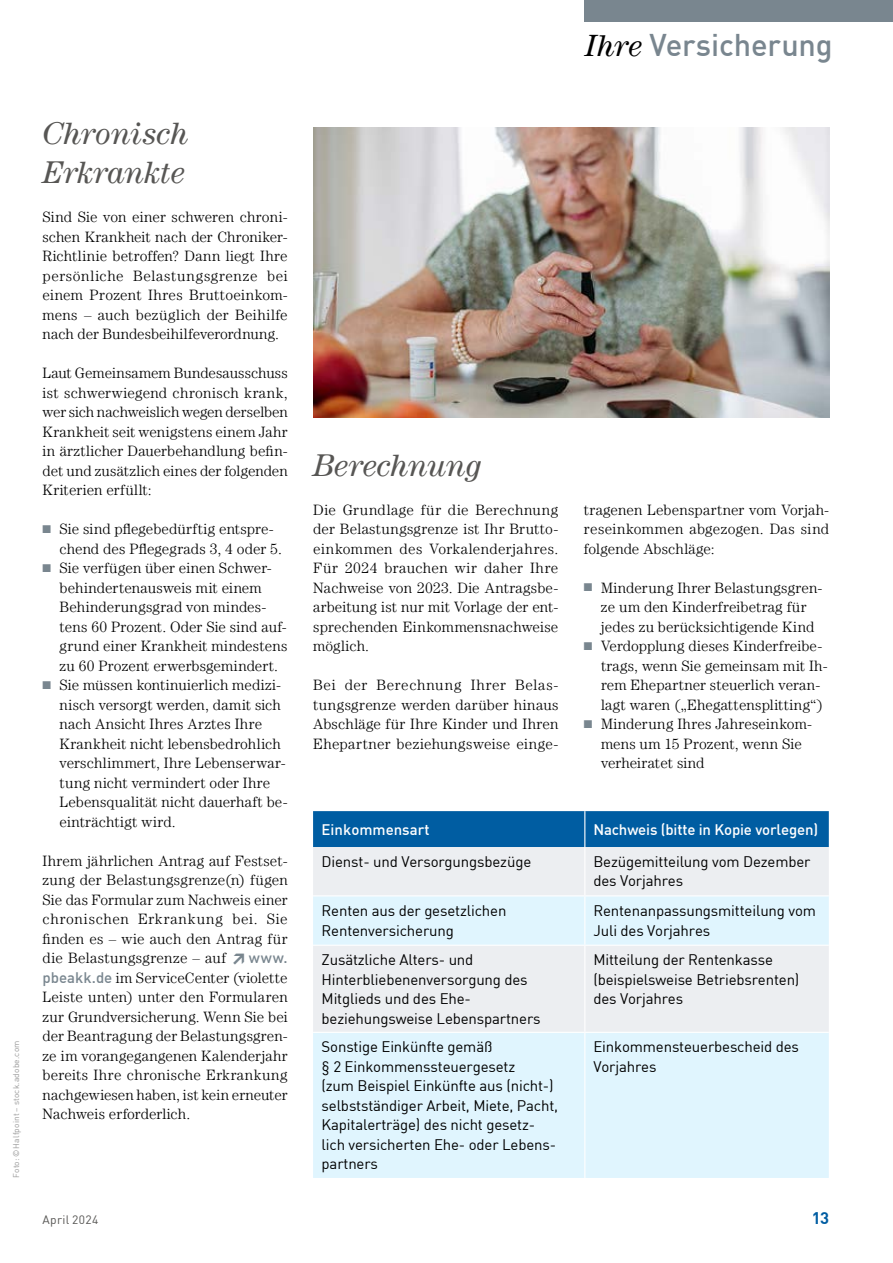
<style>
.page{position:relative;width:893px;height:1263px;background:#fff}
.page>*{position:absolute;margin:0;border:0;box-sizing:border-box;transform-origin:0 0}
.Inhalt_H3-_Überschrift_2_Ebene_21pt{font:italic 31.5px/39px "Century LT";color:#575654}
.t1{font:500 30.75px "DIN";letter-spacing:-.005em;color:#79868f}
.t2{font:700 16.5px "DIN";color:#005da2}
.Inhalt_p-Fließtext_10pt{font:300 15px/19.5px "Century LT";letter-spacing:.005em;color:#000;text-align:justify}
.t3{font:15px/19.5px "DIN";letter-spacing:-.01em;color:#000}
.t4{font:500 15px "DIN";letter-spacing:-.01em;color:#fff}
.t5{font:12px "DIN";letter-spacing:.03em;color:#575654}
.t6{font:8.25px "DIN";letter-spacing:.02em;color:#989898}
.s1{font-family:"Century LT";font-weight:400;font-style:italic;color:#000}
.s2{color:#79868f}
.s3{font-family:"DIN";font-weight:900;color:#79868f}
.s4{font-family:"DIN";font-weight:500;color:#79868f}
</style>
<div class="page">
<img style="left:313px;top:128px;width:516px;height:289px">
<div style="left:313px;top:811px;width:516px;height:36px;background:#005da2"></div>
<div style="left:313px;top:847px;width:516px;height:48px;background:#eceef1"></div>
<svg style="left:313px;top:896px;width:516px;height:282px;background:#e3f2fa"></svg>
<hr style="left:585px;top:945px;width:244px;height:1px;background:#fff">
<hr style="left:585px;top:1032px;width:244px;height:1px;background:#fff">
<hr style="left:584px;top:847px;width:1px;height:48px;background:#fff">
<hr style="left:584px;top:896px;width:1px;height:49px;background:#fff">
<hr style="left:584px;top:946px;width:1px;height:86px;background:#fff">
<hr style="left:584px;top:1033px;width:1px;height:145px;background:#fff">
<hr style="left:313px;top:945px;width:272px;height:1px;background:#fff">
<hr style="left:313px;top:1032px;width:272px;height:1px;background:#fff">
<hr style="left:584px;top:811px;width:1px;height:36px;background:#fff">
<div style="left:585px;top:0;width:308px;height:21px;background:#79868f"></div>
<h2 class="t1" style="left:585px;top:31px;width:250px"><span class="s1">Ihre</span> Versicherung</h2>
<p class="t6" style="left:12px;top:1178px;width:139px;rotate:-90deg">Foto: ©Halfpoint – stock.adobe.com</p>
<h3 class="Inhalt_H3-_Überschrift_2_Ebene_21pt" style="left:43px;top:114px;width:147px">Chronisch<br>Erkrankte</h3>
<p class="Inhalt_p-Fließtext_10pt" style="left:43px;top:207px;width:247px">Sind Sie von einer schweren chroni&shy;schen Krankheit nach der Chroniker-Richtlinie betroffen? Dann liegt Ihre persönliche Belastungsgrenze bei einem Prozent Ihres Bruttoeinkom&shy;mens – auch bezüglich der Beihilfe nach der Bundesbeihilfeverordnung.</p>
<p class="Inhalt_p-Fließtext_10pt" style="left:43px;top:363px;width:247px">Laut Gemeinsamem Bundesausschuss ist schwerwiegend chronisch krank, wer sich nachweislich wegen derselben Krankheit seit wenigstens einem Jahr in ärztlicher Dauerbehandlung befin&shy;det und zusätzlich eines der folgenden Kriterien erfüllt:</p>
<p class="Inhalt_p-Fließtext_10pt" style="left:60px;top:519px;width:224px;text-indent:-17px"><span class="s2">■</span> Sie sind pflegebedürftig entspre&shy;chend des Pflegegrads 3, 4 oder 5.</p>
<p class="Inhalt_p-Fließtext_10pt" style="left:60px;top:558px;width:229px;text-align:left;text-indent:-17px"><span class="s2">■</span> Sie verfügen über einen Schwer&shy;behindertenausweis mit einem<br>Behinderungsgrad von mindes&shy;tens 60 Prozent. Oder Sie sind auf&shy;grund einer Krankheit mindestens zu 60 Prozent erwerbsgemindert.</p>
<p class="Inhalt_p-Fließtext_10pt" style="left:60px;top:675px;width:230px;text-align:left;text-indent:-17px"><span class="s2">■</span> Sie müssen kontinuierlich medizi&shy;nisch versorgt werden, damit sich nach Ansicht Ihres Arztes Ihre<br>Krankheit nicht lebensbedrohlich verschlimmert, Ihre Lebenserwar&shy;tung nicht vermindert oder Ihre<br>Lebensqualität nicht dauerhaft be&shy;einträchtigt wird.</p>
<p class="Inhalt_p-Fließtext_10pt" style="left:43px;top:851px;width:247px">Ihrem jährlichen Antrag auf Festset&shy;zung der Belastungsgrenze(n) fügen Sie das Formular zum Nachweis einer chronischen Erkrankung bei. Sie finden es – wie auch den Antrag für die Belastungsgrenze – auf <span class="s3">≥</span><span class="s4">www. pbeakk.de</span> im ServiceCenter (violette Leiste unten) unter den Formularen zur Grundversicherung. Wenn Sie bei der Beantragung der Belastungsgren&shy;ze im vorangegangenen Kalenderjahr bereits Ihre chronische Erkrankung nachgewiesen haben, ist kein erneuter Nachweis erforderlich.</p>
<h3 class="Inhalt_H3-_Überschrift_2_Ebene_21pt" style="left:313px;top:445px;width:170px">Berechnung</h3>
<p class="Inhalt_p-Fließtext_10pt" style="left:313px;top:500px;width:247px">Die Grundlage für die Berechnung der Belastungsgrenze ist Ihr Brutto&shy;einkommen des Vorkalenderjahres.<br>Für 2024 brauchen wir daher Ihre Nachweise von 2023. Die Antragsbe&shy;arbeitung ist nur mit Vorlage der ent&shy;sprechenden Einkommensnachweise möglich.</p>
<p class="Inhalt_p-Fließtext_10pt" style="left:313px;top:675px;width:247px">Bei der Berechnung Ihrer Belas&shy;tungsgrenze werden darüber hinaus Abschläge für Ihre Kinder und Ihren Ehepartner beziehungsweise einge-</p>
<p class="Inhalt_p-Fließtext_10pt" style="left:584px;top:500px;width:247px">tragenen Lebenspartner vom Vorjah&shy;reseinkommen abgezogen. Das sind folgende Abschläge:</p>
<p class="Inhalt_p-Fließtext_10pt" style="left:584px;top:578px;width:240px;text-align:center"><span class="s2">■</span> Minderung Ihrer Belastungsgren&shy;ze um den Kinderfreibetrag für jedes zu berücksichtigende Kind</p>
<p class="Inhalt_p-Fließtext_10pt" style="left:601px;top:636px;width:228px;text-align:left;text-indent:-17px"><span class="s2">■</span> Verdopplung dieses Kinderfreibe&shy;trags, wenn Sie gemeinsam mit Ih&shy;rem Ehepartner steuerlich veran&shy;lagt waren („Ehegattensplitting“)</p>
<p class="Inhalt_p-Fließtext_10pt" style="left:601px;top:714px;width:213px;text-align:left;text-indent:-17px"><span class="s2">■</span> Minderung Ihres Jahreseinkom&shy;mens um 15 Prozent, wenn Sie verheiratet sind</p>
<p class="t4" style="left:322px;top:823px;width:109px">Einkommensart</p>
<p class="t4" style="left:593px;top:823px;width:226px">Nachweis (bitte in Kopie vorlegen)</p>
<p class="t3" style="left:322px;top:852px;width:211px">Dienst- und Versorgungsbezüge</p>
<p class="t3" style="left:593px;top:852px;width:219px">Bezügemitteilung vom Dezember des Vorjahres</p>
<p class="t3" style="left:322px;top:902px;width:186px">Renten aus der gesetzlichen<br>Rentenversicherung</p>
<p class="t3" style="left:593px;top:902px;width:224px">Rentenanpassungsmitteilung vom<br>Juli des Vorjahres</p>
<p class="t3" style="left:322px;top:951px;width:221px">Zusätzliche Alters- und<br>Hinterbliebenenversorgung des<br>Mitglieds und des Ehe&shy;beziehungsweise Lebenspartners</p>
<p class="t3" style="left:593px;top:951px;width:208px">Mitteilung der Rentenkasse (beispielsweise Betriebsrenten) des Vorjahres</p>
<p class="t3" style="left:322px;top:1038px;width:238px">Sonstige Einkünfte gemäß<br>§ 2 Einkommenssteuergesetz<br>(zum Beispiel Einkünfte aus (nicht-) selbstständiger Arbeit, Miete, Pacht,<br>Kapitalerträge) des nicht gesetz&shy;lich versicherten Ehe- oder Lebens&shy;partners</p>
<p class="t3" style="left:593px;top:1038px;width:207px">Einkommensteuerbescheid des<br>Vorjahres</p>
<p class="t5" style="left:43px;top:1215px;width:57px">April 2024</p>
<p class="t2" style="left:812px;top:1210px;width:19px">13</p>
</div>
